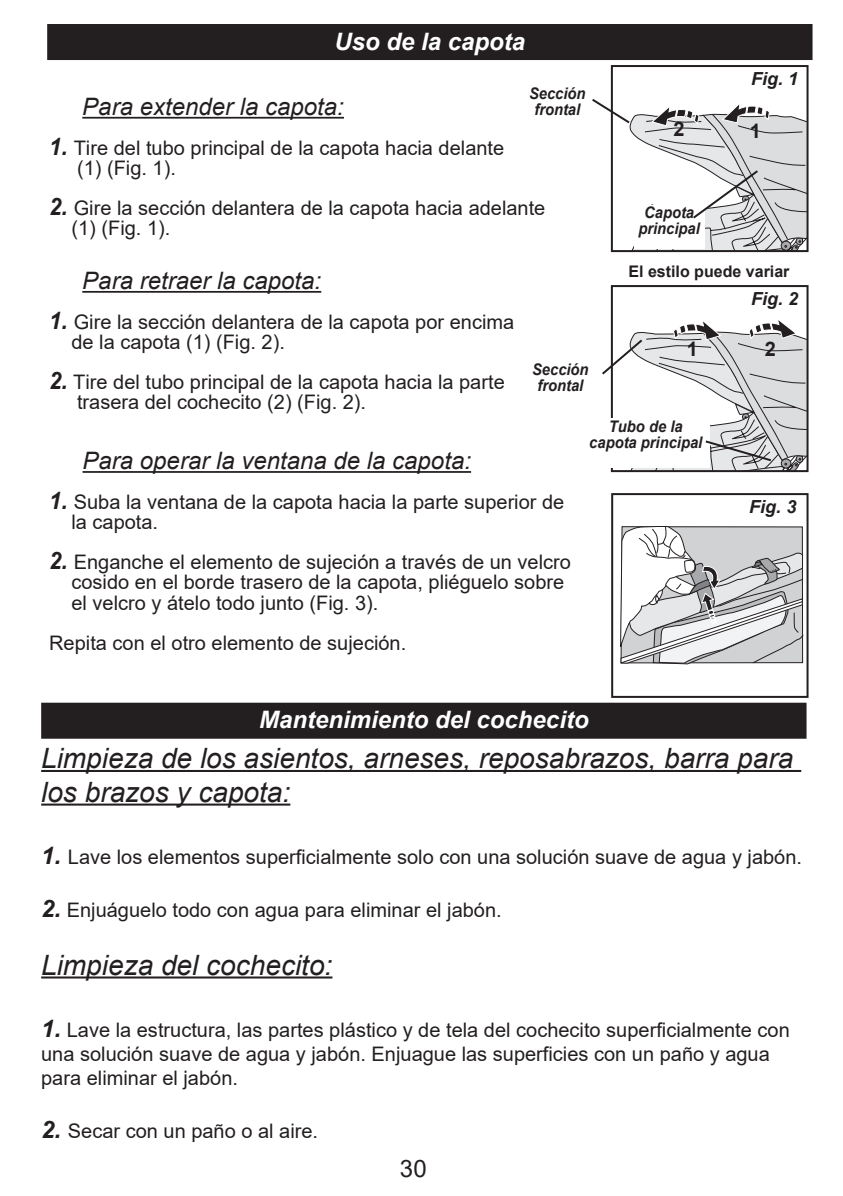
<style>
.page{position:relative;width:843px;height:1196px;background:#fff}
.page>*{position:absolute;margin:0;border:0;box-sizing:border-box;transform-origin:0 0}
.t1{font:italic 28px/33.6px "Arial";color:#231f20}
.t2{font:italic 24px "Arial";color:#231f20}
.t3{font:italic 700 24px "Arial";color:#fff}
.t4{font:24px "Arial";color:#231f20}
.t5{font:20px/24px "Arial";color:#231f20}
.t6{font:700 20px "Arial";color:#231f20}
.t7{font:italic 700 18px "Arial";color:#231f20}
.t8{font:italic 700 16px/16px "Arial";color:#231f20;text-align:center;scale:.92 1}
.t9{font:700 16px "Arial";color:#231f20}
.s1{font-weight:700;font-style:italic;font-size:24px}
</style>
<div class="page">
<hr style="left:82px;top:117px;width:262px;height:2px;background:#231f20">
<hr style="left:82px;top:291px;width:239px;height:2px;background:#231f20">
<hr style="left:82px;top:471px;width:389px;height:2px;background:#231f20">
<div style="left:610px;top:65px;width:198px;height:187px;border:2px solid #231f20"></div>
<div style="left:610px;top:285px;width:198px;height:187px;border:2px solid #231f20"></div>
<svg style="left:592px;top:97px;width:215px;height:156px"></svg>
<svg style="left:602px;top:318px;width:205px;height:154px"></svg>
<div style="left:48px;top:25px;width:763px;height:34px;background:#231f20"></div>
<div style="left:47px;top:24px;width:765px;height:36px;border:2px solid #231f20"></div>
<svg style="left:620px;top:526px;width:183px;height:138px"></svg>
<div style="left:611px;top:493px;width:197px;height:204px;border:2px solid #231f20"></div>
<div style="left:42px;top:703px;width:763px;height:34px;background:#231f20"></div>
<div style="left:41px;top:702px;width:765px;height:36px;border:2px solid #231f20"></div>
<hr style="left:41px;top:769px;width:760px;height:2px;background:#231f20">
<hr style="left:41px;top:803px;width:249px;height:2px;background:#231f20">
<hr style="left:41px;top:976px;width:291px;height:2px;background:#231f20">
<p class="t3" style="left:334px;top:25px;width:192px">Uso de la capota</p>
<p class="t7" style="left:751px;top:67px;width:49px">Fig. 1</p>
<p class="t8" style="left:529px;top:85px;width:63px">Sección frontal</p>
<p class="t2" style="left:82px;top:91px;width:263px">Para extender la capota:</p>
<p class="t5" style="left:49px;top:136px;width:456px"><span class="s1">1.</span> Tire del tubo principal de la capota hacia delante</p>
<p class="t5" style="left:77px;top:156px;width:100px">(1) (Fig. 1).</p>
<p class="t5" style="left:49px;top:196px;width:497px"><span class="s1">2.</span> Gire la sección delantera de la capota hacia adelante</p>
<p class="t5" style="left:71px;top:216px;width:100px">(1) (Fig. 1).</p>
<p class="t2" style="left:82px;top:265px;width:240px">Para retraer la capota:</p>
<p class="t5" style="left:49px;top:310px;width:466px"><span class="s1">1.</span> Gire la sección delantera de la capota por encima</p>
<p class="t5" style="left:71px;top:330px;width:215px">de la capota (1) (Fig. 2).</p>
<p class="t5" style="left:49px;top:370px;width:457px"><span class="s1">2.</span> Tire del tubo principal de la capota hacia la parte</p>
<p class="t5" style="left:77px;top:390px;width:290px">trasera del cochecito (2) (Fig. 2).</p>
<p class="t2" style="left:82px;top:445px;width:390px">Para operar la ventana de la capota:</p>
<p class="t5" style="left:49px;top:490px;width:516px"><span class="s1">1.</span> Suba la ventana de la capota hacia la parte superior de</p>
<p class="t5" style="left:71px;top:510px;width:88px">la capota.</p>
<p class="t5" style="left:49px;top:550px;width:523px"><span class="s1">2.</span> Enganche el elemento de sujeción a través de un velcro</p>
<p class="t5" style="left:71px;top:570px;width:494px">cosido en el borde trasero de la capota, pliéguelo sobre</p>
<p class="t5" style="left:71px;top:590px;width:308px">el velcro y átelo todo junto (Fig. 3).</p>
<p class="t5" style="left:49px;top:630px;width:358px">Repita con el otro elemento de sujeción.</p>
<p class="t6" style="left:673px;top:115px;width:13px">2</p>
<p class="t6" style="left:749px;top:117px;width:13px">1</p>
<p class="t8" style="left:638px;top:205px;width:68px">Capota principal</p>
<p class="t9" style="left:628px;top:260px;width:162px">El estilo puede variar</p>
<p class="t7" style="left:751px;top:287px;width:49px">Fig. 2</p>
<p class="t6" style="left:686px;top:334px;width:13px">1</p>
<p class="t6" style="left:764px;top:334px;width:13px">2</p>
<p class="t8" style="left:532px;top:361px;width:63px">Sección frontal</p>
<p class="t8" style="left:589px;top:418px;width:124px">Tubo de la capota principal</p>
<p class="t7" style="left:749px;top:495px;width:49px">Fig. 3</p>
<p class="t3" style="left:259px;top:703px;width:331px">Mantenimiento del cochecito</p>
<p class="t1" style="left:41px;top:741px;width:753px">Limpieza de los asientos, arneses, reposabrazos, barra para los brazos y capota:</p>
<p class="t5" style="left:41px;top:844px;width:762px"><span class="s1">1.</span> Lave los elementos superficialmente solo con una solución suave de agua y jabón.</p>
<p class="t5" style="left:41px;top:897px;width:462px"><span class="s1">2.</span> Enjuáguelo todo con agua para eliminar el jabón.</p>
<p class="t1" style="left:41px;top:948px;width:293px">Limpieza del cochecito:</p>
<p class="t5" style="left:41px;top:1017px;width:750px"><span class="s1">1.</span> Lave la estructura, las partes plástico y de tela del cochecito superficialmente con una solución suave de agua y jabón. Enjuague las superficies con un paño y agua para eliminar el jabón.</p>
<p class="t5" style="left:41px;top:1118px;width:278px"><span class="s1">2.</span> Secar con un paño o al aire.</p>
<p class="t4" style="left:400px;top:1151px;width:28px">30</p>
</div>
